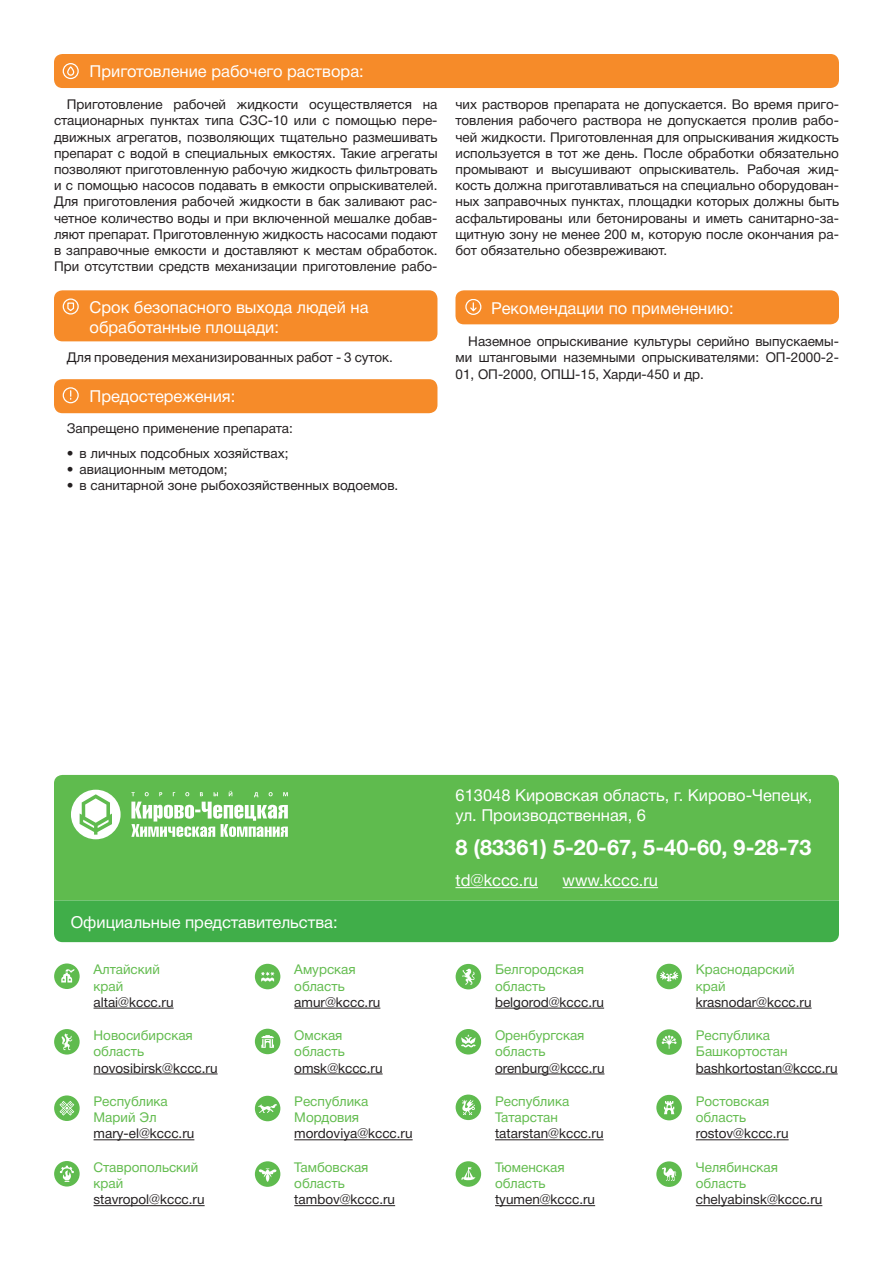
<style>
.page{position:relative;width:893px;height:1263px;background:#fff}
.page>*{position:absolute;margin:0;border:0;box-sizing:border-box;transform-origin:0 0}
.t1{font:700 21.75px "Helvetica Neue Cyr";color:#fff}
.t2{font:16.5px/19.8px "Helvetica Neue Cyr";color:#fff}
.t3{font:13.5px/16.2px "Helvetica Neue Cyr";color:#231f20;text-align:justify}
.t4{font:13.5px/16.2px "Helvetica Neue Cyr";color:#63bc4f}
</style>
<div class="page">
<div style="left:54px;top:54px;width:785px;height:34px;background:#f68b29;border-radius:9px"></div>
<div style="left:63px;top:63px;width:16px;height:16px;border:1px solid #fff;border-radius:50%"></div>
<div style="left:67px;top:66px;width:7px;height:10px;border:1px solid #fff;border-radius:3px"></div>
<div style="left:455px;top:290px;width:384px;height:34px;background:#f68b29;border-radius:9px"></div>
<svg style="left:465px;top:299px;width:17px;height:16px"></svg>
<div style="left:54px;top:290px;width:383px;height:51px;background:#f68b29;border-radius:9px"></div>
<svg style="left:62px;top:298px;width:17px;height:17px"></svg>
<div style="left:54px;top:379px;width:383px;height:34px;background:#f68b29;border-radius:9px"></div>
<svg style="left:62px;top:387px;width:17px;height:17px"></svg>
<div style="left:54px;top:775px;width:785px;height:125px;background:#5fbb4e"></div>
<svg style="left:71px;top:790px;width:217px;height:49px"></svg>
<hr style="left:455px;top:887px;width:83px;height:1px;background:#fff">
<hr style="left:562px;top:887px;width:96px;height:1px;background:#fff">
<div style="left:54px;top:900px;width:785px;height:42px;background:#40ae49"></div>
<hr style="left:94px;top:1008px;width:80px;height:1px;background:#231f20">
<hr style="left:294px;top:1008px;width:86px;height:1px;background:#231f20">
<hr style="left:495px;top:1008px;width:109px;height:1px;background:#231f20">
<hr style="left:696px;top:1008px;width:116px;height:1px;background:#231f20">
<hr style="left:94px;top:1073px;width:124px;height:1px;background:#231f20">
<hr style="left:294px;top:1073px;width:89px;height:1px;background:#231f20">
<hr style="left:495px;top:1073px;width:109px;height:1px;background:#231f20">
<hr style="left:696px;top:1073px;width:142px;height:1px;background:#231f20">
<hr style="left:94px;top:1139px;width:100px;height:1px;background:#231f20">
<hr style="left:294px;top:1139px;width:119px;height:1px;background:#231f20">
<hr style="left:495px;top:1139px;width:109px;height:1px;background:#231f20">
<hr style="left:696px;top:1139px;width:93px;height:1px;background:#231f20">
<hr style="left:94px;top:1205px;width:111px;height:1px;background:#231f20">
<hr style="left:294px;top:1205px;width:101px;height:1px;background:#231f20">
<hr style="left:495px;top:1205px;width:100px;height:1px;background:#231f20">
<hr style="left:696px;top:1205px;width:126px;height:1px;background:#231f20">
<div style="left:54px;top:963px;width:26px;height:26px;background:#5fbb4e;border-radius:50%"></div>
<svg style="left:61px;top:969px;width:14px;height:13px"></svg>
<div style="left:54px;top:1029px;width:26px;height:25px;background:#5fbb4e;border-radius:50%"></div>
<svg style="left:61px;top:1033px;width:11px;height:17px"></svg>
<div style="left:54px;top:1095px;width:26px;height:26px;background:#5fbb4e;border-radius:50%"></div>
<svg style="left:59px;top:1101px;width:15px;height:14px"></svg>
<div style="left:54px;top:1161px;width:26px;height:25px;background:#5fbb4e;border-radius:50%"></div>
<svg style="left:60px;top:1166px;width:14px;height:16px"></svg>
<div style="left:255px;top:964px;width:25px;height:25px;background:#5fbb4e;border-radius:50%"></div>
<svg style="left:261px;top:971px;width:14px;height:10px"></svg>
<div style="left:255px;top:1029px;width:25px;height:25px;background:#5fbb4e;border-radius:50%"></div>
<svg style="left:261px;top:1035px;width:13px;height:13px"></svg>
<div style="left:255px;top:1096px;width:25px;height:25px;background:#5fbb4e;border-radius:50%"></div>
<svg style="left:258px;top:1104px;width:19px;height:9px"></svg>
<div style="left:255px;top:1161px;width:25px;height:26px;background:#5fbb4e;border-radius:50%"></div>
<svg style="left:258px;top:1168px;width:19px;height:14px"></svg>
<div style="left:456px;top:964px;width:25px;height:25px;background:#5fbb4e;border-radius:50%"></div>
<svg style="left:462px;top:969px;width:13px;height:15px"></svg>
<div style="left:456px;top:1029px;width:25px;height:25px;background:#5fbb4e;border-radius:50%"></div>
<svg style="left:461px;top:1034px;width:15px;height:13px"></svg>
<div style="left:456px;top:1094px;width:25px;height:26px;background:#5fbb4e;border-radius:50%"></div>
<svg style="left:462px;top:1099px;width:13px;height:16px"></svg>
<div style="left:456px;top:1161px;width:25px;height:26px;background:#5fbb4e;border-radius:50%"></div>
<svg style="left:461px;top:1167px;width:14px;height:13px"></svg>
<div style="left:656px;top:964px;width:26px;height:25px;background:#5fbb4e;border-radius:50%"></div>
<svg style="left:660px;top:971px;width:18px;height:10px"></svg>
<div style="left:656px;top:1029px;width:26px;height:26px;background:#5fbb4e;border-radius:50%"></div>
<svg style="left:662px;top:1035px;width:14px;height:14px"></svg>
<div style="left:656px;top:1095px;width:26px;height:25px;background:#5fbb4e;border-radius:50%"></div>
<svg style="left:664px;top:1101px;width:10px;height:13px"></svg>
<div style="left:656px;top:1161px;width:26px;height:26px;background:#5fbb4e;border-radius:50%"></div>
<svg style="left:662px;top:1167px;width:14px;height:14px"></svg>
<p class="t2" style="left:90px;top:62px;width:276px">Приготовление рабочего раствора:</p>
<p class="t3" style="left:54px;top:96px;width:385px;text-indent:13px">Приготовление рабочей жидкости осуществляется на стационарных пунктах типа СЗС-10 или с помощью пере&shy;движных агрегатов, позволяющих тщательно размешивать препарат с водой в специальных емкостях. Такие агрегаты позволяют приготовленную рабочую жидкость фильтровать и с помощью насосов подавать в емкости опрыскивателей.<br>Для приготовления рабочей жидкости в бак заливают рас&shy;четное количество воды и при включенной мешалке добав&shy;ляют препарат. Приготовленную жидкость насосами подают в заправочные емкости и доставляют к местам обработок.<br>При отсутствии средств механизации приготовление рабо-</p>
<p class="t3" style="left:455px;top:96px;width:385px">чих растворов препарата не допускается. Во время приго&shy;товления рабочего раствора не допускается пролив рабо&shy;чей жидкости. Приготовленная для опрыскивания жидкость используется в тот же день. После обработки обязательно промывают и высушивают опрыскиватель. Рабочая жид&shy;кость должна приготавливаться на специально оборудован&shy;ных заправочных пунктах, площадки которых должны быть асфальтированы или бетонированы и иметь санитарно-за&shy;щитную зону не менее 200 м, которую после окончания ра&shy;бот обязательно обезвреживают.</p>
<p class="t2" style="left:491px;top:298px;width:244px">Рекомендации по применению:</p>
<p class="t3" style="left:455px;top:333px;width:385px;text-indent:13px">Наземное опрыскивание культуры серийно выпускаемы&shy;ми штанговыми наземными опрыскивателями: ОП-2000-2- 01, ОП-2000, ОПШ-15, Харди-450 и др.</p>
<p class="t2" style="left:90px;top:297px;width:280px">Срок безопасного выхода людей на обработанные площади:</p>
<p class="t3" style="left:67px;top:349px;width:328px">Для проведения механизированных работ - 3 суток.</p>
<p class="t2" style="left:90px;top:386px;width:147px">Предостережения:</p>
<p class="t3" style="left:67px;top:420px;width:228px">Запрещено применение препарата:</p>
<p class="t3" style="left:67px;top:445px;width:223px">• в личных подсобных хозяйствах;</p>
<p class="t3" style="left:67px;top:461px;width:162px">• авиационным методом;</p>
<p class="t3" style="left:67px;top:478px;width:333px">• в санитарной зоне рыбохозяйственных водоемов.</p>
<p class="t2" style="left:455px;top:786px;width:359px">613048 Кировская область, г. Кирово-Чепецк, ул. Производственная, 6</p>
<h1 class="t1" style="left:455px;top:835px;width:358px">8 (83361) 5-20-67, 5-40-60, 9-28-73</h1>
<p class="t2" style="left:71px;top:912px;width:268px">Официальные представительства:</p>
<p class="t4" style="left:94px;top:962px;width:68px">Алтайский край</p>
<p class="t3" style="left:94px;top:994px;width:82px">altai@kccc.ru</p>
<p class="t4" style="left:294px;top:962px;width:63px">Амурская область</p>
<p class="t3" style="left:294px;top:994px;width:88px">amur@kccc.ru</p>
<p class="t4" style="left:94px;top:1027px;width:101px">Новосибирская область</p>
<p class="t3" style="left:94px;top:1060px;width:126px">novosibirsk@kccc.ru</p>
<p class="t4" style="left:94px;top:1093px;width:76px">Республика<br>Марий Эл</p>
<p class="t3" style="left:94px;top:1126px;width:102px">mary-el@kccc.ru</p>
<p class="t4" style="left:94px;top:1159px;width:106px">Ставропольский край</p>
<p class="t3" style="left:94px;top:1191px;width:113px">stavropol@kccc.ru</p>
<p class="t4" style="left:294px;top:1027px;width:52px">Омская область</p>
<p class="t3" style="left:294px;top:1060px;width:90px">omsk@kccc.ru</p>
<p class="t4" style="left:294px;top:1093px;width:76px">Республика<br>Мордовия</p>
<p class="t3" style="left:294px;top:1126px;width:120px">mordoviya@kccc.ru</p>
<p class="t4" style="left:294px;top:1159px;width:76px">Тамбовская область</p>
<p class="t3" style="left:294px;top:1191px;width:102px">tambov@kccc.ru</p>
<p class="t2" style="left:455px;top:870px;width:84px">td@kccc.ru</p>
<p class="t2" style="left:562px;top:870px;width:97px">www.kccc.ru</p>
<p class="t4" style="left:495px;top:962px;width:90px">Белгородская область</p>
<p class="t3" style="left:495px;top:994px;width:111px">belgorod@kccc.ru</p>
<p class="t4" style="left:495px;top:1027px;width:91px">Оренбургская область</p>
<p class="t3" style="left:495px;top:1060px;width:111px">orenburg@kccc.ru</p>
<p class="t4" style="left:495px;top:1093px;width:76px">Республика<br>Татарстан</p>
<p class="t3" style="left:495px;top:1126px;width:110px">tatarstan@kccc.ru</p>
<p class="t4" style="left:495px;top:1159px;width:71px">Тюменская область</p>
<p class="t3" style="left:495px;top:1191px;width:102px">tyumen@kccc.ru</p>
<p class="t4" style="left:696px;top:962px;width:100px">Краснодарский край</p>
<p class="t3" style="left:696px;top:994px;width:117px">krasnodar@kccc.ru</p>
<p class="t4" style="left:696px;top:1027px;width:93px">Республика<br>Башкортостан</p>
<p class="t3" style="left:696px;top:1060px;width:143px">bashkortostan@kccc.ru</p>
<p class="t4" style="left:696px;top:1093px;width:75px">Ростовская область</p>
<p class="t3" style="left:696px;top:1126px;width:94px">rostov@kccc.ru</p>
<p class="t4" style="left:696px;top:1159px;width:84px">Челябинская область</p>
<p class="t3" style="left:696px;top:1191px;width:128px">chelyabinsk@kccc.ru</p>
</div>
